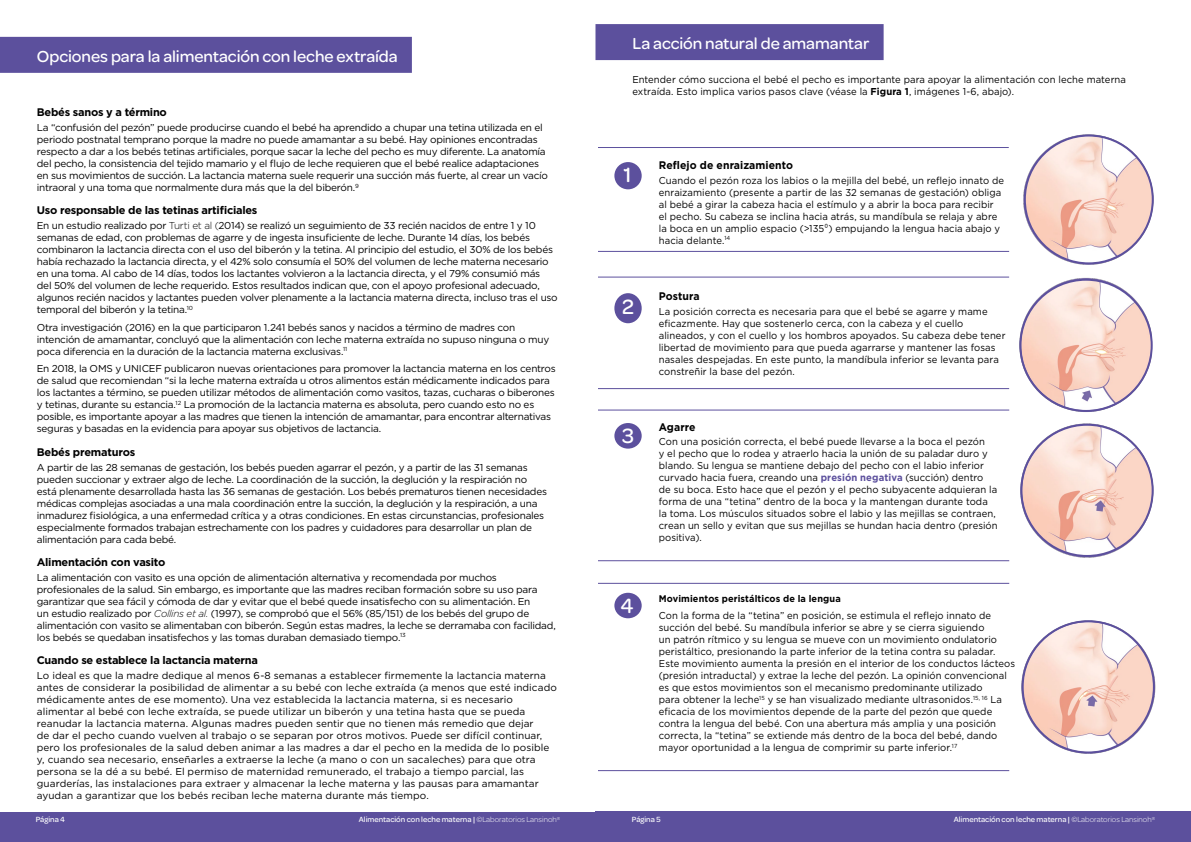
<style>
.page{position:relative;width:1191px;height:842px;background:#fff}
.page>*{position:absolute;margin:0;border:0;box-sizing:border-box;transform-origin:0 0}
.t1{font:500 22px "Omnes";color:#fff}
.t2{font:500 17px "Omnes";letter-spacing:-.005em;color:#fff}
.t3{font:700 11px "Gotham";letter-spacing:-.02em;color:#000}
.t4{font:700 11px "Gotham";letter-spacing:.005em;color:#000;scale:.95 1}
.t5{font:700 11px "Gotham";letter-spacing:-.02em;color:#000;scale:.95 1}
.t6{font:10px/12px "Gotham";letter-spacing:-.02em;color:#000}
.t7{font:10px/12px "Gotham";letter-spacing:.005em;color:#000;scale:.95 1}
.t8{font:10px/12px "Gotham";letter-spacing:.005em;color:#000}
.t9{font:700 9.6px "Gotham";letter-spacing:.015em;color:#000;scale:.95 1}
.t10{font:500 8px "Omnes";color:#fff}
.s1{font-weight:300}
.s2{font-weight:300;font-style:italic}
.s3{font-weight:700}
.s4{font-weight:700;color:#5c509d}
</style>
<div class="page">
<div style="left:0;top:812px;width:595px;height:30px;background:#5c509d"></div>
<div style="left:595px;top:812px;width:596px;height:30px;background:#5c509d"></div>
<div style="left:0;top:37px;width:412px;height:36px;background:#5c509d"></div>
<div style="left:595px;top:24px;width:288px;height:36px;background:#5c509d"></div>
<svg style="left:598px;top:147px;width:412px;height:105px"></svg>
<div style="left:614px;top:162px;width:27px;height:27px;background:#5c509d;border-radius:50%"></div>
<div style="left:595px;top:277px;width:414px;height:112px;border:1px solid #5c509d"></div>
<div style="left:614px;top:293px;width:27px;height:30px;background:#5c509d;border-radius:50%"></div>
<div style="left:595px;top:410px;width:414px;height:151px;border:1px solid #5c509d"></div>
<div style="left:614px;top:423px;width:27px;height:26px;background:#5c509d;border-radius:50%"></div>
<div style="left:596px;top:583px;width:413px;height:188px;border:1px solid #5c509d"></div>
<div style="left:614px;top:593px;width:27px;height:25px;background:#5c509d;border-radius:50%"></div>
<img style="left:1020px;top:423px;width:134px;height:135px">
<img style="left:1021px;top:620px;width:135px;height:134px">
<img style="left:1019px;top:278px;width:133px;height:134px">
<img style="left:1023px;top:134px;width:131px;height:131px">
<div style="left:587px;top:135px;width:10px;height:662px;background:#fff"></div>
<h2 class="t2" style="left:37px;top:44px;width:362px">Opciones para la alimentación con leche extraída</h2>
<p class="t3" style="left:37px;top:105px;width:132px">Bebés sanos y a término</p>
<p class="t6" style="left:37px;top:121px;width:512px">La “confusión del pezón” puede producirse cuando el bebé ha aprendido a chupar una tetina utilizada en el periodo postnatal temprano porque la madre no puede amamantar a su bebé. Hay opiniones encontradas respecto a dar a los bebés tetinas artificiales, porque sacar la leche del pecho es muy diferente. La anatomía del pecho, la consistencia del tejido mamario y el flujo de leche requieren que el bebé realice adaptaciones en sus movimientos de succión. La lactancia materna suele requerir una succión más fuerte, al crear un vacío intraoral y una toma que normalmente dura más que la del biberón.<sup>9</sup></p>
<p class="t3" style="left:37px;top:203px;width:222px">Uso responsable de las tetinas artificiales</p>
<p class="t6" style="left:37px;top:219px;width:522px">En un estudio realizado por <span class="s1">Turti et al (</span>2014) se realizó un seguimiento de 33 recién nacidos de entre 1 y 10 semanas de edad, con problemas de agarre y de ingesta insuficiente de leche. Durante 14 días, los bebés combinaron la lactancia directa con el uso del biberón y la tetina. Al principio del estudio, el 30% de los bebés había rechazado la lactancia directa, y el 42% solo consumía el 50% del volumen de leche materna necesario en una toma. Al cabo de 14 días, todos los lactantes volvieron a la lactancia directa, y el 79% consumió más<br>del 50% del volumen de leche requerido. Estos resultados indican que, con el apoyo profesional adecuado, algunos recién nacidos y lactantes pueden volver plenamente a la lactancia materna directa, incluso tras el uso temporal del biberón y la tetina.<sup>10</sup></p>
<p class="t6" style="left:37px;top:321px;width:514px">Otra investigación (2016) en la que participaron 1.241 bebés sanos y nacidos a término de madres con intención de amamantar, concluyó que la alimentación con leche materna extraída no supuso ninguna o muy poca diferencia en la duración de la lactancia materna exclusivas.<sup>11</sup></p>
<p class="t6" style="left:37px;top:363px;width:520px">En 2018, la OMS y UNICEF publicaron nuevas orientaciones para promover la lactancia materna en los centros de salud que recomiendan “si la leche materna extraída u otros alimentos están médicamente indicados para los lactantes a término, se pueden utilizar métodos de alimentación como vasitos, tazas, cucharas o biberones y tetinas, durante su estancia.<sup>12</sup> La promoción de la lactancia materna es absoluta, pero cuando esto no es posible, es importante apoyar a las madres que tienen la intención de amamantar, para encontrar alternativas seguras y basadas en la evidencia para apoyar sus objetivos de lactancia.</p>
<p class="t3" style="left:37px;top:445px;width:100px">Bebés prematuros</p>
<p class="t6" style="left:37px;top:461px;width:512px">A partir de las 28 semanas de gestación, los bebés pueden agarrar el pezón, y a partir de las 31 semanas pueden succionar y extraer algo de leche. La coordinación de la succión, la deglución y la respiración no está plenamente desarrollada hasta las 36 semanas de gestación. Los bebés prematuros tienen necesidades médicas complejas asociadas a una mala coordinación entre la succión, la deglución y la respiración, a una inmadurez fisiológica, a una enfermedad crítica y a otras condiciones. En estas circunstancias, profesionales especialmente formados trabajan estrechamente con los padres y cuidadores para desarrollar un plan de alimentación para cada bebé.</p>
<p class="t3" style="left:37px;top:555px;width:130px">Alimentación con vasito</p>
<p class="t6" style="left:37px;top:571px;width:520px">La alimentación con vasito es una opción de alimentación alternativa y recomendada por muchos profesionales de la salud. Sin embargo, es importante que las madres reciban formación sobre su uso para garantizar que sea fácil y cómoda de dar y evitar que el bebé quede insatisfecho con su alimentación. En<br>un estudio realizado por <span class="s2">Collins et al.</span> (1997), se comprobó que el 56% (85/151) de los bebés del grupo de alimentación con vasito se alimentaban con biberón. Según estas madres, la leche se derramaba con facilidad, los bebés se quedaban insatisfechos y las tomas duraban demasiado tiempo.<sup>13</sup></p>
<p class="t3" style="left:37px;top:653px;width:223px">Cuando se establece la lactancia materna</p>
<p class="t8" style="left:37px;top:669px;width:521px">Lo ideal es que la madre dedique al menos 6-8 semanas a establecer firmemente la lactancia materna antes de considerar la posibilidad de alimentar a su bebé con leche extraída (a menos que esté indicado médicamente antes de ese momento). Una vez establecida la lactancia materna, si es necesario alimentar al bebé con leche extraída, se puede utilizar un biberón y una tetina hasta que se pueda reanudar la lactancia materna. Algunas madres pueden sentir que no tienen más remedio que dejar<br>de dar el pecho cuando vuelven al trabajo o se separan por otros motivos. Puede ser difícil continuar, pero los profesionales de la salud deben animar a las madres a dar el pecho en la medida de lo posible y, cuando sea necesario, enseñarles a extraerse la leche (a mano o con un sacaleches) para que otra persona se la dé a su bebé. El permiso de maternidad remunerado, el trabajo a tiempo parcial, las guarderías, las instalaciones para extraer y almacenar la leche materna y las pausas para amamantar ayudan a garantizar que los bebés reciban leche materna durante más tiempo.</p>
<h2 class="t2" style="left:632px;top:31px;width:238px">La acción natural de amamantar</h2>
<p class="t7" style="left:632px;top:74px;width:521px">Entender cómo succiona el bebé el pecho es importante para apoyar la alimentación con leche materna extraída. Esto implica varios pasos clave (véase la <span class="s3">Figura 1</span>, imágenes 1-6, abajo).</p>
<h1 class="t1" style="left:623px;top:160px;width:10px">1</h1>
<h1 class="t1" style="left:622px;top:291px;width:13px">2</h1>
<h1 class="t1" style="left:622px;top:420px;width:14px">3</h1>
<h1 class="t1" style="left:620px;top:590px;width:15px">4</h1>
<p class="t4" style="left:659px;top:158px;width:143px">Reflejo de enraizamiento</p>
<p class="t7" style="left:659px;top:174px;width:365px">Cuando el pezón roza los labios o la mejilla del bebé, un reflejo innato de enraizamiento (presente a partir de las 32 semanas de gestación) obliga al bebé a girar la cabeza hacia el estímulo y a abrir la boca para recibir el pecho. Su cabeza se inclina hacia atrás, su mandíbula se relaja y abre la boca en un amplio espacio (&gt;135⁰) empujando la lengua hacia abajo y hacia delante.<sup>14</sup></p>
<p class="t4" style="left:659px;top:289px;width:44px">Postura</p>
<p class="t7" style="left:659px;top:306px;width:366px">La posición correcta es necesaria para que el bebé se agarre y mame eficazmente. Hay que sostenerlo cerca, con la cabeza y el cuello alineados, y con el cuello y los hombros apoyados. Su cabeza debe tener libertad de movimiento para que pueda agarrarse y mantener las fosas nasales despejadas. En este punto, la mandíbula inferior se levanta para constreñir la base del pezón.</p>
<p class="t5" style="left:659px;top:419px;width:40px">Agarre</p>
<p class="t7" style="left:659px;top:436px;width:358px">Con una posición correcta, el bebé puede llevarse a la boca el pezón<br>y el pecho que lo rodea y atraerlo hacia la unión de su paladar duro y blando. Su lengua se mantiene debajo del pecho con el labio inferior curvado hacia fuera, creando una <span class="s4">presión negativa</span> (succión) dentro de su boca. Esto hace que el pezón y el pecho subyacente adquieran la forma de una “tetina” dentro de la boca y la mantengan durante toda la toma. Los músculos situados sobre el labio y las mejillas se contraen, crean un sello y evitan que sus mejillas se hundan hacia dentro (presión positiva).</p>
<p class="t9" style="left:659px;top:592px;width:193px">Movimientos peristálticos de la lengua</p>
<p class="t7" style="left:659px;top:609px;width:376px">Con la forma de la “tetina” en posición, se estimula el reflejo innato de succión del bebé. Su mandíbula inferior se abre y se cierra siguiendo<br>un patrón rítmico y su lengua se mueve con un movimiento ondulatorio peristáltico, presionando la parte inferior de la tetina contra su paladar.<br>Este movimiento aumenta la presión en el interior de los conductos lácteos (presión intraductal) y extrae la leche del pezón. La opinión convencional es que estos movimientos son el mecanismo predominante utilizado<br>para obtener la leche<sup>15</sup> y se han visualizado mediante ultrasonidos.<sup>15,</sup> <sup>16</sup> La eficacia de los movimientos depende de la parte del pezón que quede contra la lengua del bebé. Con una abertura más amplia y una posición correcta, la “tetina” se extiende más dentro de la boca del bebé, dando mayor oportunidad a la lengua de comprimir su parte inferior.<sup>17</sup></p>
<p class="t10" style="left:359px;top:814px;width:203px">Alimentación con leche materna | <span class="s1">©Laboratorios Lansinoh</span><sup>®</sup></p>
<p class="t10" style="left:953px;top:814px;width:203px">Alimentación con leche materna | <span class="s1">©Laboratorios Lansinoh</span><sup>®</sup></p>
<p class="t10" style="left:36px;top:814px;width:31px">Página 4</p>
<p class="t10" style="left:632px;top:814px;width:31px">Página 5</p>
</div>
